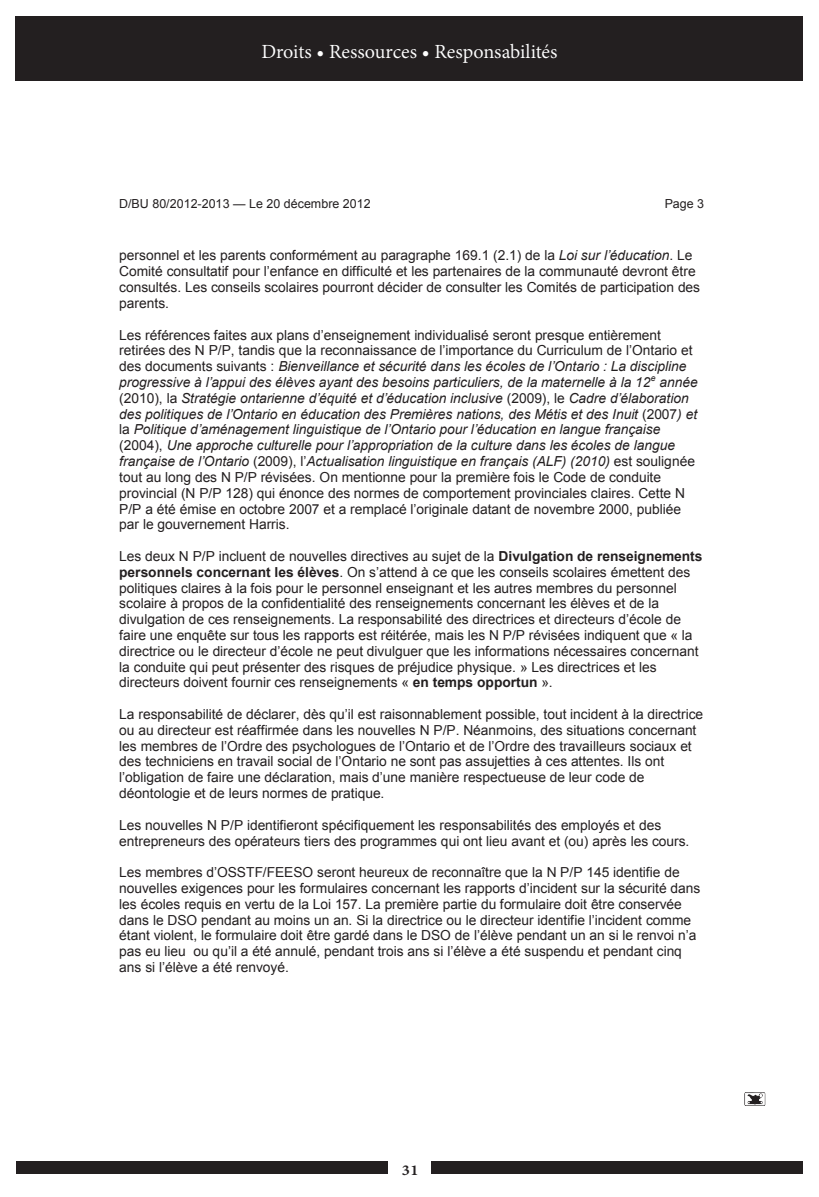
<style>
.page{position:relative;width:819px;height:1197px;background:#fff}
.page>*{position:absolute;margin:0;border:0;box-sizing:border-box;transform-origin:0 0}
.t1{font:24.5px "Adobe Thai";color:#fff}
.t2{font:700 22.75px "Adobe Thai";color:#231f20}
.t3{font:13.83px/15.8px "Arial";color:#231f20}
.t4{font:italic 13.83px/15.8px "Arial";color:#231f20}
.t5{font:12.42px "Arial";color:#231f20}
.t6{font:italic 8.75px "Arial";color:#231f20}
.s1{font-style:italic}
.s2{font-style:normal}
.s3{font-weight:700}
</style>
<div class="page">
<div style="left:16px;top:1162px;width:372px;height:12px;background:#231f20"></div>
<div style="left:432px;top:1162px;width:371px;height:12px;background:#231f20"></div>
<div style="left:16px;top:16px;width:787px;height:65px;background:#231f20"></div>
<svg style="left:744px;top:1092px;width:22px;height:14px"></svg>
<h1 class="t1" style="left:261px;top:35px;width:298px">Droits • Ressources • Responsabilités</h1>
<p class="t5" style="left:119px;top:195px;width:253px">D/BU 80/2012-2013 — Le 20 décembre 2012</p>
<p class="t5" style="left:665px;top:195px;width:41px">Page 3</p>
<p class="t3" style="left:119px;top:248px;width:582px">personnel et les parents conformément au paragraphe 169.1 (2.1) de la <span class="s1">Loi sur l’éducation</span>. Le Comité consultatif pour l’enfance en difficulté et les partenaires de la communauté devront être consultés. Les conseils scolaires pourront décider de consulter les Comités de participation des parents.</p>
<p class="t3" style="left:119px;top:327px;width:575px">Les références faites aux plans d’enseignement individualisé seront presque entièrement retirées des N P/P, tandis que la reconnaissance de l’importance du Curriculum de l’Ontario et des documents suivants : <span class="s1">Bienveillance et sécurité dans les écoles de l’Ontario : La discipline progressive à l’appui des élèves ayant des besoins particuliers, de la maternelle à la 12</span></p>
<p class="t6" style="left:651px;top:372px;width:6px">e</p>
<p class="t4" style="left:119px;top:374px;width:580px;text-indent:540px">année <span class="s2">(2010), la</span> Stratégie ontarienne d’équité et d’éducation inclusive <span class="s2">(2009), le</span> Cadre d’élaboration des politiques de l’Ontario en éducation des Premières nations, des Métis et des Inuit <span class="s2">(2007</span>) et <span class="s2">la</span> Politique d’aménagement linguistique de l’Ontario pour l’éducation en langue française <span class="s2">(2004),</span> Une approche culturelle pour l’appropriation de la culture dans les écoles de langue française de l’Ontario <span class="s2">(2009), l’</span>Actualisation linguistique en français (ALF) (2010) <span class="s2">est soulignée tout au long des N P/P révisées. On mentionne pour la première fois le Code de conduite provincial (N P/P 128) qui énonce des normes de comportement provinciales claires. Cette N P/P a été émise en octobre 2007 et a remplacé l’originale datant de novembre 2000, publiée par le gouvernement Harris.</span></p>
<p class="t3" style="left:119px;top:548px;width:585px">Les deux N P/P incluent de nouvelles directives au sujet de la <span class="s3">Divulgation de renseignements personnels concernant les élèves</span>. On s’attend à ce que les conseils scolaires émettent des politiques claires à la fois pour le personnel enseignant et les autres membres du personnel scolaire à propos de la confidentialité des renseignements concernant les élèves et de la divulgation de ces renseignements. La responsabilité des directrices et directeurs d’école de faire une enquête sur tous les rapports est réitérée, mais les N P/P révisées indiquent que « la directrice ou le directeur d’école ne peut divulguer que les informations nécessaires concernant la conduite qui peut présenter des risques de préjudice physique. » Les directrices et les directeurs doivent fournir ces renseignements « <span class="s3">en temps opportun</span> ».</p>
<p class="t3" style="left:119px;top:706px;width:586px">La responsabilité de déclarer, dès qu’il est raisonnablement possible, tout incident à la directrice ou au directeur est réaffirmée dans les nouvelles N P/P. Néanmoins, des situations concernant les membres de l’Ordre des psychologues de l’Ontario et de l’Ordre des travailleurs sociaux et des techniciens en travail social de l’Ontario ne sont pas assujetties à ces attentes. Ils ont l’obligation de faire une déclaration, mais d’une manière respectueuse de leur code de déontologie et de leurs normes de pratique.</p>
<p class="t3" style="left:119px;top:817px;width:572px">Les nouvelles N P/P identifieront spécifiquement les responsabilités des employés et des entrepreneurs des opérateurs tiers des programmes qui ont lieu avant et (ou) après les cours.</p>
<p class="t3" style="left:119px;top:865px;width:583px">Les membres d’OSSTF/FEESO seront heureux de reconnaître que la N P/P 145 identifie de nouvelles exigences pour les formulaires concernant les rapports d’incident sur la sécurité dans les écoles requis en vertu de la Loi 157. La première partie du formulaire doit être conservée dans le DSO pendant au moins un an. Si la directrice ou le directeur identifie l’incident comme étant violent, le formulaire doit être gardé dans le DSO de l’élève pendant un an si le renvoi n’a pas eu lieu ou qu’il a été annulé, pendant trois ans si l’élève a été suspendu et pendant cinq ans si l’élève a été renvoyé.</p>
<h2 class="t2" style="left:401px;top:1154px;width:19px">31</h2>
</div>
